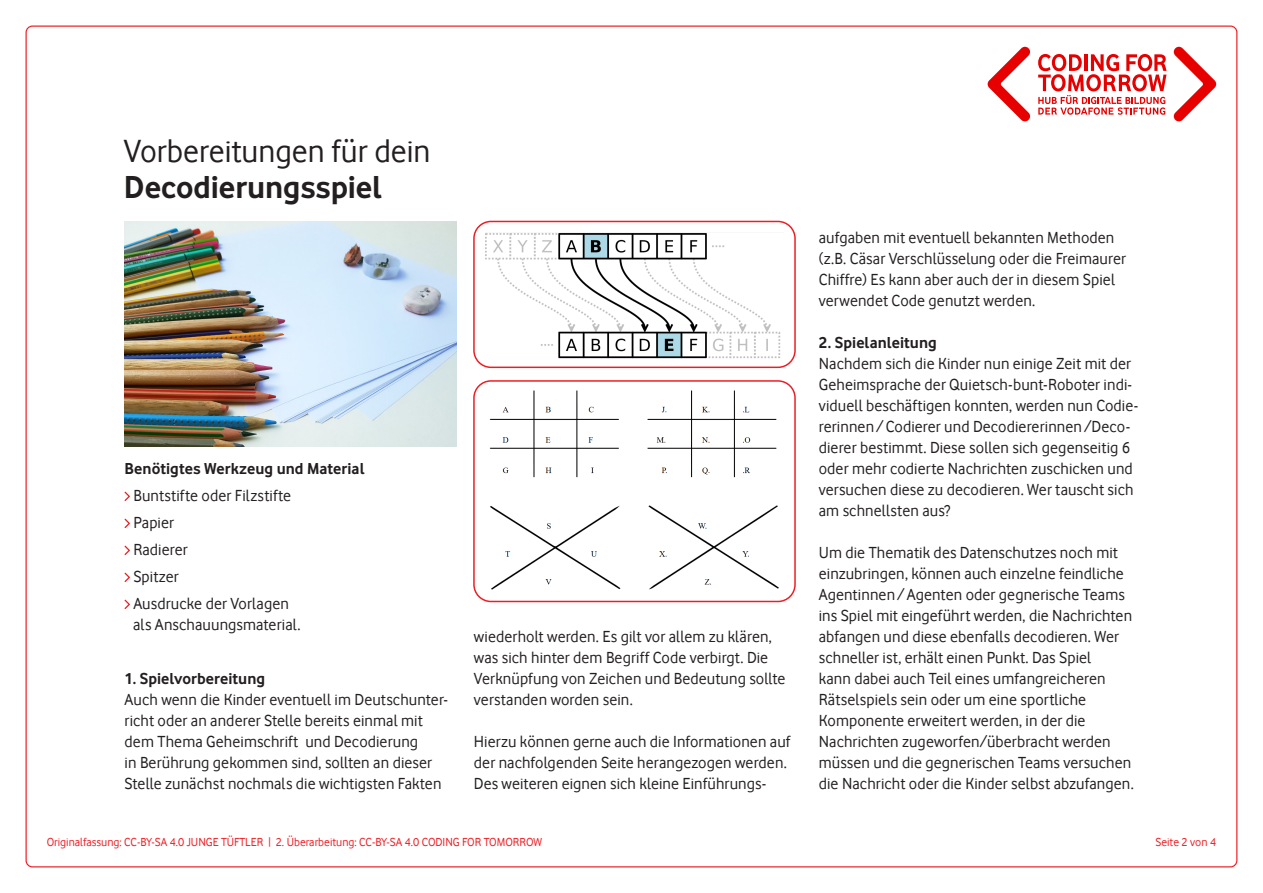
<style>
.page{position:relative;width:1263px;height:893px;background:#fff}
.page>*{position:absolute;margin:0;border:0;box-sizing:border-box;transform-origin:0 0}
.HEADLINE_regular{font:33px "Vodafone Rg";color:#231f20}
.t1{font:700 33px "Vodafone Rg";letter-spacing:-.005em;color:#231f20}
.LESETEXT{font:16.5px/21px "Vodafone Rg";letter-spacing:.005em;color:#231f20}
.LESETEXT-2{font:700 16.5px "Vodafone Rg";color:#231f20}
.t2{font:12px "Vodafone Rg";color:#ee1d23}
</style>
<div class="page">
<img style="left:125px;top:222px;width:331px;height:224px">
<svg style="left:125px;top:492px;width:5px;height:9px"></svg>
<svg style="left:125px;top:519px;width:5px;height:9px"></svg>
<svg style="left:125px;top:546px;width:5px;height:9px"></svg>
<svg style="left:125px;top:573px;width:5px;height:9px"></svg>
<svg style="left:125px;top:600px;width:5px;height:9px"></svg>
<img style="left:486px;top:232px;width:295px;height:127px">
<div style="left:473px;top:221px;width:323px;height:147px;border:2px solid #ee1d23;border-radius:17px"></div>
<img style="left:489px;top:390px;width:290px;height:200px">
<div style="left:473px;top:380px;width:323px;height:222px;border:2px solid #ee1d23;border-radius:17px"></div>
<svg style="left:1038px;top:54px;width:128px;height:61px"></svg>
<svg style="left:988px;top:47px;width:42px;height:74px"></svg>
<svg style="left:1174px;top:47px;width:42px;height:74px"></svg>
<p class="HEADLINE_regular" style="left:124px;top:132px;width:308px">Vorbereitungen für dein</p>
<p class="t1" style="left:124px;top:168px;width:260px">Decodierungsspiel</p>
<p class="LESETEXT-2" style="left:125px;top:459px;width:242px">Benötigtes Werkzeug und Material</p>
<p class="LESETEXT" style="left:133px;top:485px;width:159px">Buntstifte oder Filzstifte</p>
<p class="LESETEXT" style="left:133px;top:512px;width:42px">Papier</p>
<p class="LESETEXT" style="left:133px;top:539px;width:56px">Radierer</p>
<p class="LESETEXT" style="left:133px;top:566px;width:47px">Spitzer</p>
<p class="LESETEXT" style="left:133px;top:593px;width:157px">Ausdrucke der Vorlagen</p>
<p class="LESETEXT" style="left:133px;top:614px;width:169px">als Anschauungsmaterial.</p>
<p class="LESETEXT-2" style="left:125px;top:669px;width:142px">1. Spielvorbereitung</p>
<p class="LESETEXT" style="left:125px;top:689px;width:325px">Auch wenn die Kinder eventuell im Deutschunter&shy;richt oder an anderer Stelle bereits einmal mit dem Thema Geheimschrift und Decodierung<br>in Berührung gekommen sind, sollten an dieser Stelle zunächst nochmals die wichtigsten Fakten</p>
<p class="LESETEXT" style="left:474px;top:626px;width:313px">wiederholt werden. Es gilt vor allem zu klären, was sich hinter dem Begriff Code verbirgt. Die Verknüpfung von Zeichen und Bedeutung sollte verstanden worden sein.</p>
<p class="LESETEXT" style="left:474px;top:731px;width:318px">Hierzu können gerne auch die Informationen auf</p>
<p class="LESETEXT" style="left:474px;top:752px;width:314px">der nachfolgenden Seite herangezogen werden.</p>
<p class="LESETEXT" style="left:474px;top:773px;width:294px">Des weiteren eignen sich kleine Einführungs-</p>
<p class="LESETEXT" style="left:819px;top:227px;width:309px">aufgaben mit eventuell bekannten Methoden (z.B. Cäsar Verschlüsselung oder die Freimaurer Chiffre) Es kann aber auch der in diesem Spiel verwendet Code genutzt werden.</p>
<p class="LESETEXT-2" style="left:819px;top:333px;width:119px">2. Spielanleitung</p>
<p class="LESETEXT" style="left:819px;top:353px;width:314px">Nachdem sich die Kinder nun einige Zeit mit der</p>
<p class="LESETEXT" style="left:819px;top:374px;width:315px">Geheimsprache der Quietsch-bunt-Roboter indi-</p>
<p class="LESETEXT" style="left:819px;top:395px;width:321px">viduell beschäftigen konnten, werden nun Codie-</p>
<p class="LESETEXT" style="left:819px;top:416px;width:313px">rerinnen/Codierer und Decodiererinnen/Deco-</p>
<p class="LESETEXT" style="left:819px;top:437px;width:316px">dierer bestimmt. Diese sollen sich gegenseitig 6 oder mehr codierte Nachrichten zuschicken und versuchen diese zu decodieren. Wer tauscht sich am schnellsten aus?</p>
<p class="LESETEXT" style="left:819px;top:542px;width:316px">Um die Thematik des Datenschutzes noch mit einzubringen, können auch einzelne feindliche Agentinnen/Agenten oder gegnerische Teams ins Spiel mit eingeführt werden, die Nachrichten abfangen und diese ebenfalls decodieren. Wer schneller ist, erhält einen Punkt. Das Spiel<br>kann dabei auch Teil eines umfangreicheren Rätselspiels sein oder um eine sportliche Komponente erweitert werden, in der die Nachrichten zugeworfen/überbracht werden müssen und die gegnerischen Teams versuchen die Nachricht oder die Kinder selbst abzufangen.</p>
<p class="t2" style="left:47px;top:835px;width:497px">Originalfassung: CC-BY-SA 4.0 JUNGE TÜFTLER | 2. Überarbeitung: CC-BY-SA 4.0 CODING FOR TOMORROW</p>
<p class="t2" style="left:1155px;top:835px;width:62px">Seite 2 von 4</p>
</div>
